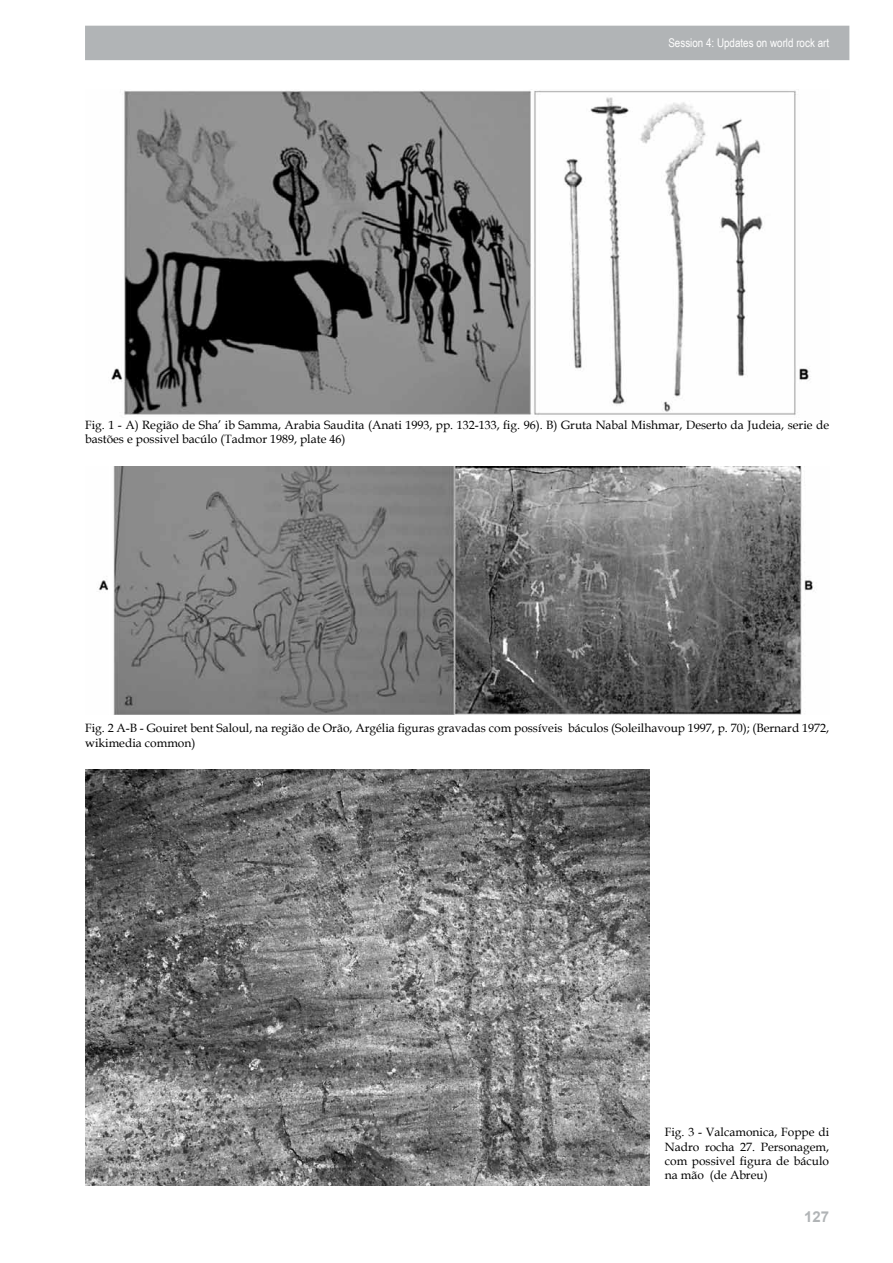
<style>
.page{position:relative;width:893px;height:1263px;background:#fff}
.page>*{position:absolute;margin:0;border:0;box-sizing:border-box;transform-origin:0 0}
.t1{font:700 15px "Arial";color:#b1b4b6}
.t2{font:12px/14.4px "Book Antiqua";color:#000}
.t3{font:12px "Arial Narrow";color:#fff}
</style>
<div class="page">
<div style="left:85px;top:26px;width:764px;height:34px;background:#b1b4b6"></div>
<img style="left:111px;top:89px;width:698px;height:326px">
<img style="left:97px;top:466px;width:716px;height:249px">
<img style="left:85px;top:770px;width:564px;height:415px">
<p class="t3" style="left:668px;top:34px;width:162px">Session 4: Updates on world rock art</p>
<p class="t2" style="left:85px;top:417px;width:746px">Fig. 1 - A) Região de Sha’ ib Samma, Arabia Saudita (Anati 1993, pp. 132-133, fig. 96). B) Gruta Nabal Mishmar, Deserto da Judeia, serie de bastões e possivel bacúlo (Tadmor 1989, plate 46)</p>
<p class="t2" style="left:85px;top:721px;width:746px">Fig. 2 A-B - Gouiret bent Saloul, na região de Orão, Argélia figuras gravadas com possíveis báculos (Soleilhavoup 1997, p. 70); (Bernard 1972, wikimedia common)</p>
<p class="t2" style="left:665px;top:1125px;width:166px;text-align:justify">Fig. 3 - Valcamonica, Foppe di Nadro rocha 27. Personagem, com possivel figura de báculo na mão (de Abreu)</p>
<p class="t1" style="left:804px;top:1206px;width:27px">127</p>
</div>
